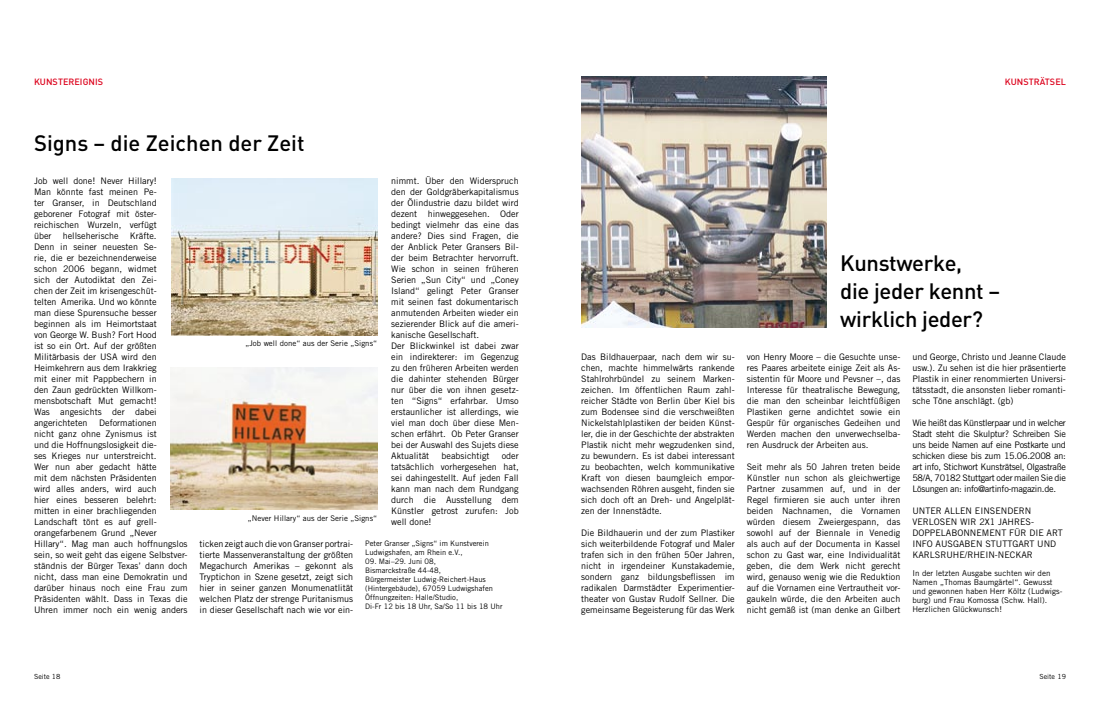
<style>
.page{position:relative;width:1100px;height:715px;background:#fff}
.page>*{position:absolute;margin:0;border:0;box-sizing:border-box;transform-origin:0 0}
.head{font:500 22px/28px "DIN";letter-spacing:-.015em;color:#000}
.t1{font:9px/11px "Trade Gothic LT";color:#000;text-align:justify}
.subhead_Rot{font:500 9px "DIN";color:#dc001b}
.legende_libü{font:8px/9px "Trade Gothic LT";letter-spacing:.005em;color:#000}
.legende{font:7.8px "Trade Gothic LT";letter-spacing:.005em;color:#000}
.t2{font:7.5px/9px "Trade Gothic LT";color:#000}
.fliess_flattert{font:7px "Trade Gothic LT";letter-spacing:.005em;color:#000}
</style>
<div class="page">
<img style="left:581px;top:77px;width:245px;height:250px">
<img style="left:172px;top:178px;width:205px;height:157px">
<img style="left:171px;top:368px;width:206px;height:141px">
<p class="subhead_Rot" style="left:34px;top:76px;width:13px">Kunstereignis</p>
<p class="head" style="left:34px;top:128px;width:272px">Signs – die Zeichen der Zeit</p>
<p class="t1" style="left:34px;top:175px;width:124px">Job well done! Never Hillary!<br>Man könnte fast meinen Pe&shy;ter Granser, in Deutschland geborener Fotograf mit öster&shy;reichischen Wurzeln, verfügt über hellseherische Kräfte.<br>Denn in seiner neuesten Se&shy;rie, die er bezeichnenderweise schon 2006 begann, widmet sich der Autodiktat den Zei&shy;chen der Zeit im krisengeschüt&shy;telten Amerika. Und wo könnte man diese Spurensuche besser beginnen als im Heimortstaat von George W. Bush? Fort Hood ist so ein Ort. Auf der größten Militärbasis der USA wird den Heimkehrern aus dem Irakkrieg mit einer mit Pappbechern in den Zaun gedrückten Willkom&shy;mensbotschaft Mut gemacht!<br>Was angesichts der dabei angerichteten</p>
<p class="t1" style="left:34px;top:417px;width:155px;text-align:left;text-indent:65px">Deformationen<br>nicht ganz ohne Zynismus ist<br>und die Hoffnungslosigkeit die-<br>ses Krieges nur unterstreicht.<br>Wer nun aber gedacht hätte<br>mit dem nächsten Präsidenten<br>wird alles anders, wird auch<br>hier eines besseren belehrt:<br>mitten in einer brachliegenden<br>Landschaft tönt es auf grell&shy;orangefarbenem Grund „Never<br>Hillary“. Mag man auch hoffnungslos sein, so weit geht das eigene Selbstver&shy;ständnis der Bürger Texas’ dann doch nicht, dass man eine Demokratin und darüber hinaus noch eine Frau zum<br>Präsidenten wählt. Dass in Texas die<br>Uhren immer noch ein wenig anders</p>
<p class="t1" style="left:391px;top:175px;width:129px">nimmt. Über den Widerspruch den der Goldgräberkapitalismus der Ölindustrie dazu bildet wird dezent hinweggesehen. Oder bedingt vielmehr das eine das andere? Dies sind Fragen, die der Anblick Peter Gransers Bil&shy;der beim Betrachter hervorruft.<br>Wie schon in seinen früheren Serien „Sun City“ und „Coney Island“ gelingt Peter Granser mit seinen fast dokumentarisch anmutenden Arbeiten wieder ein sezierender Blick auf die ameri&shy;kanische Gesellschaft.</p>
<p class="t1" style="left:391px;top:340px;width:129px">Der Blickwinkel ist dabei zwar ein indirekterer: im Gegenzug zu den früheren Arbeiten werden die dahinter stehenden Bürger nur über die von ihnen gesetz&shy;ten “Signs“ erfahrbar. Umso erstaunlicher ist allerdings, wie viel man doch über diese Men&shy;schen erfährt. Ob Peter Granser bei der Auswahl des Sujets diese Aktualität</p>
<p class="legende" style="left:245px;top:338px;width:133px">„Job well done“ aus der Serie „Signs“</p>
<p class="t1" style="left:441px;top:450px;width:50px">beabsichtigt</p>
<p class="t1" style="left:391px;top:450px;width:129px;text-indent:111px">oder tatsächlich vorhergesehen hat, sei dahingestellt. Auf jeden Fall kann man nach dem Rundgang durch die Ausstellung dem Künstler getrost zurufen: Job well done!</p>
<p class="t2" style="left:365px;top:538px;width:125px">Peter Granser „Signs“ im Kunstverein<br>Ludwigshafen, am Rhein e.V.,</p>
<p class="t2" style="left:365px;top:556px;width:129px">09. Mai–29. Juni 08,<br>Bismarckstraße 44-48,<br>Bürgermeister Ludwig-Reichert-Haus (Hintergebäude), 67059 Ludwigshafen</p>
<p class="t2" style="left:365px;top:592px;width:139px">Öffnungzeiten: Halle/Studio,<br>Di-Fr 12 bis 18 Uhr, Sa/So 11 bis 18 Uhr</p>
<p class="legende" style="left:248px;top:513px;width:131px">„Never Hillary“ aus der Serie „Signs“</p>
<p class="t1" style="left:200px;top:538px;width:155px">ticken zeigt auch die von Granser portrai&shy;tierte Massenveranstaltung der größten Megachurch Amerikas – gekonnt als Tryptichon in Szene gesetzt, zeigt sich hier in seiner ganzen Monumenatlität welchen Platz der strenge Puritanismus in dieser Gesellschaft nach wie vor ein-</p>
<p class="subhead_Rot" style="left:1005px;top:76px;width:13px">Kunstr</p>
<p class="subhead_Rot" style="left:1040px;top:76px;width:12px">ätsel</p>
<p class="t1" style="left:581px;top:351px;width:155px">Das Bildhauerpaar, nach dem wir su&shy;chen, machte himmelwärts rankende Stahlrohrbündel zu seinem Marken&shy;zeichen. Im öffentlichen Raum zahl&shy;reicher Städte von Berlin über Kiel bis zum Bodensee sind die verschweißten Nickelstahlplastiken der beiden Künst&shy;ler, die in der Geschichte der abstrakten Plastik nicht mehr wegzudenken sind, zu bewundern. Es ist dabei interessant zu beobachten, welch kommunikative Kraft von diesen baumgleich empor&shy;wachsenden Röhren ausgeht, finden sie sich doch oft an Dreh- und Angelplät&shy;zen der Innenstädte.</p>
<p class="t1" style="left:581px;top:527px;width:155px">Die Bildhauerin und der zum Plastiker sich weiterbildende Fotograf und Maler trafen sich in den frühen 50er Jahren, nicht in irgendeiner Kunstakademie, sondern ganz bildungsbeflissen im radikalen Darmstädter Experimentier&shy;theater von Gustav Rudolf Sellner. Die gemeinsame Begeisterung für das Werk</p>
<p class="head" style="left:840px;top:248px;width:161px">Kunstwerke,<br>die jeder kennt – wirklich jeder?</p>
<p class="t1" style="left:747px;top:351px;width:155px">von Henry Moore – die Gesuchte unse&shy;res Paares arbeitete einige Zeit als As&shy;sistentin für Moore und Pevsner –, das Interesse für theatralische Bewegung, die man den scheinbar leichtfüßigen Plastiken gerne andichtet sowie ein Gespür für organisches Gedeihen und Werden machen den unverwechselba&shy;ren Ausdruck der Arbeiten aus.</p>
<p class="t1" style="left:747px;top:461px;width:155px">Seit mehr als 50 Jahren treten beide Künstler nun schon als gleichwertige Partner zusammen auf, und in der Regel firmieren sie auch unter ihren beiden Nachnamen, die Vornamen würden diesem Zweiergespann, das sowohl auf der Biennale in Venedig als auch auf der Documenta in Kassel schon zu Gast war, eine Individualität geben, die dem Werk nicht gerecht wird, genauso wenig wie die Reduktion auf die Vornamen eine Vertrautheit vor&shy;gaukeln würde, die den Arbeiten auch nicht gemäß ist (man denke an Gilbert</p>
<p class="t1" style="left:912px;top:351px;width:155px">und George, Christo und Jeanne Claude usw.). Zu sehen ist die hier präsentierte Plastik in einer renommierten Universi&shy;tätsstadt, die ansonsten lieber romanti&shy;sche Töne anschlägt. (gb)</p>
<p class="t1" style="left:912px;top:417px;width:155px">Wie heißt das Künstlerpaar und in welcher Stadt steht die Skulptur? Schreiben Sie uns beide Namen auf eine Postkarte und schicken diese bis zum 15.06.2008 an: art info, Stichwort Kunsträtsel, Olgastraße 58/A, 70182 Stuttgart oder mailen Sie die Lösungen an: info@artinfo-magazin.de.</p>
<p class="t1" style="left:912px;top:505px;width:152px;text-align:left">UNTER ALLEN EINSENDERN<br>VERLOSEN WIR 2X1 JAHRES-<br>DOPPELABONNEMENT FÜR DIE ART<br>INFO AUSGABEN STUTTGART UND<br>KARLSRUHE/RHEIN-NECKAR</p>
<p class="legende_libü" style="left:912px;top:568px;width:152px">In der letzten Ausgabe suchten wir den Namen „Thomas Baumgärtel“. Gewusst und gewonnen haben Herr Költz (Ludwigs&shy;burg) und Frau Komossa (Schw. Hall).<br>Herzlichen Glückwunsch!</p>
<p class="fliess_flattert" style="left:34px;top:672px;width:28px">Seite 18</p>
<p class="fliess_flattert" style="left:1039px;top:672px;width:28px">Seite 19</p>
</div>
